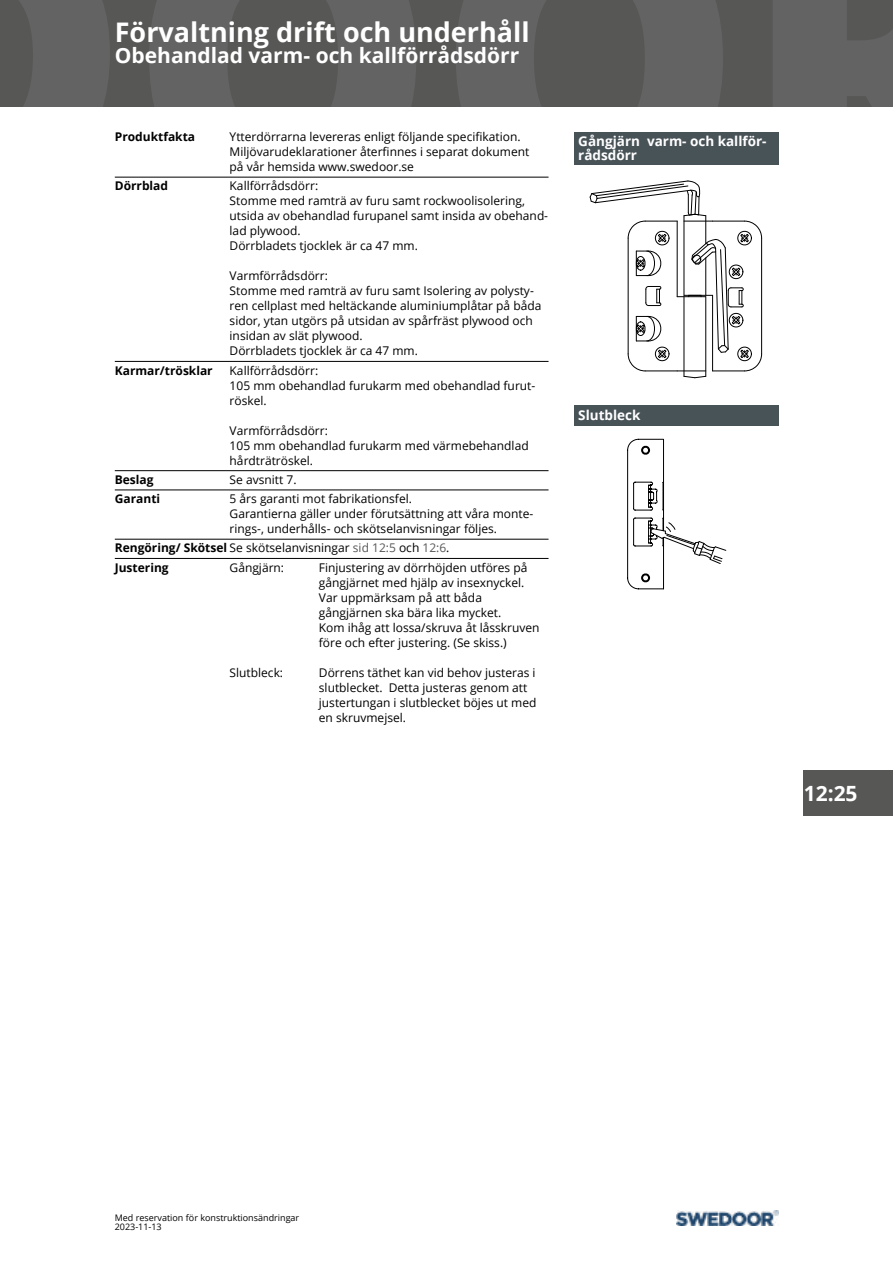
<style>
.page{position:relative;width:893px;height:1263px;background:#fff}
.page>*{position:absolute;margin:0;border:0;box-sizing:border-box;transform-origin:0 0}
.t1{font:700 27px "Open Sans";color:#fff}
.t2{font:700 21px "Open Sans";color:#fff}
.t3{font:700 13.5px/13.5px "Open Sans";color:#fff}
.t4{font:12px/15px "Open Sans";color:#000}
.t5{font:700 12px/19.2px "Open Sans";color:#000}
.t6{font:9px/9px "Open Sans";color:#000}
.s1{font-weight:400}
.s2{font-weight:400;color:#575756}
</style>
<div class="page">
<div style="left:0;top:0;width:893px;height:106px;background:#575756"></div>
<svg style="left:19px;top:0;width:91px;height:106px"></svg>
<svg style="left:149px;top:0;width:267px;height:106px"></svg>
<svg style="left:456px;top:0;width:267px;height:106px"></svg>
<svg style="left:773px;top:0;width:120px;height:106px"></svg>
<div style="left:804px;top:770px;width:89px;height:46px;background:#575756"></div>
<img style="left:676px;top:1210px;width:102px;height:16px">
<hr style="left:115px;top:177px;width:434px;height:1px;background:#000">
<hr style="left:115px;top:361px;width:434px;height:1px;background:#000">
<hr style="left:115px;top:470px;width:434px;height:1px;background:#000">
<hr style="left:115px;top:489px;width:434px;height:1px;background:#000">
<hr style="left:115px;top:539px;width:434px;height:1px;background:#000">
<hr style="left:115px;top:558px;width:434px;height:1px;background:#000">
<div style="left:574px;top:132px;width:204px;height:32px;background:#485358"></div>
<hr style="left:585px;top:451px;width:182px;height:1px;background:#000">
<hr style="left:585px;top:444px;width:182px;height:1px;background:#000">
<hr style="left:784px;top:177px;width:1px;height:207px;background:#000">
<hr style="left:585px;top:457px;width:182px;height:1px;background:#000">
<hr style="left:585px;top:437px;width:182px;height:1px;background:#000">
<hr style="left:585px;top:475px;width:182px;height:1px;background:#000">
<svg style="left:589px;top:180px;width:174px;height:199px"></svg>
<div style="left:574px;top:405px;width:204px;height:21px;background:#485358"></div>
<hr style="left:626px;top:741px;width:101px;height:1px;background:#000">
<hr style="left:626px;top:731px;width:101px;height:1px;background:#000">
<hr style="left:819px;top:438px;width:1px;height:153px;background:#000">
<hr style="left:626px;top:751px;width:101px;height:1px;background:#000">
<hr style="left:626px;top:721px;width:101px;height:1px;background:#000">
<hr style="left:626px;top:776px;width:101px;height:1px;background:#000">
<svg style="left:626px;top:437px;width:101px;height:153px"></svg>
<h1 class="t1" style="left:115px;top:13px;width:416px">Förvaltning drift och underhåll</h1>
<h2 class="t2" style="left:115px;top:40px;width:406px">Obehandlad varm- och kallförrådsdörr</h2>
<p class="t5" style="left:115px;top:127px;width:82px">Produktfakta</p>
<p class="t4" style="left:230px;top:129px;width:301px">Ytterdörrarna levereras enligt följande specifikation.<br>Miljövarudeklarationer återfinnes i separat dokument på vår hemsida www.swedoor.se</p>
<p class="t5" style="left:115px;top:176px;width:55px">Dörrblad</p>
<p class="t4" style="left:230px;top:178px;width:320px">Kallförrådsdörr:<br>Stomme med ramträ av furu samt rockwoolisolering, utsida av obehandlad furupanel samt insida av obehand&shy;lad plywood.<br>Dörrbladets tjocklek är ca 47 mm.</p>
<p class="t4" style="left:230px;top:268px;width:313px">Varmförrådsdörr:<br>Stomme med ramträ av furu samt Isolering av polysty&shy;ren cellplast med heltäckande aluminiumplåtar på båda sidor, ytan utgörs på utsidan av spårfräst plywood och insidan av slät plywood.<br>Dörrbladets tjocklek är ca 47 mm.</p>
<p class="t5" style="left:115px;top:360px;width:99px">Karmar/trösklar</p>
<p class="t4" style="left:230px;top:362px;width:307px">Kallförrådsdörr:<br>105 mm obehandlad furukarm med obehandlad furut&shy;röskel.</p>
<p class="t4" style="left:230px;top:422px;width:301px">Varmförrådsdörr:<br>105 mm obehandlad furukarm med värmebehandlad hårdträtröskel.</p>
<p class="t5" style="left:115px;top:469px;width:40px">Beslag</p>
<p class="t4" style="left:230px;top:472px;width:68px">Se avsnitt 7.</p>
<p class="t5" style="left:115px;top:489px;width:47px">Garanti</p>
<p class="t4" style="left:230px;top:491px;width:305px">5 års garanti mot fabrikationsfel.<br>Garantierna gäller under förutsättning att våra monte&shy;rings-, underhålls- och skötselanvisningar följes.</p>
<p class="t5" style="left:115px;top:538px;width:336px">Rengöring/ Skötsel <span class="s1">Se skötselanvisningar</span> <span class="s2">sid 12:5</span> <span class="s1">och</span> <span class="s2">12:6</span><span class="s1">.<br></span>Justering</p>
<p class="t4" style="left:230px;top:559px;width:56px">Gångjärn:</p>
<p class="t4" style="left:319px;top:559px;width:222px">Finjustering av dörrhöjden utföres på gångjärnet med hjälp av insexnyckel.<br>Var uppmärksam på att båda gångjärnen ska bära lika mycket.<br>Kom ihåg att lossa/skruva åt låsskruven före och efter justering. (Se skiss.)</p>
<p class="t4" style="left:230px;top:664px;width:55px">Slutbleck:</p>
<p class="t4" style="left:319px;top:664px;width:219px">Dörrens täthet kan vid behov justeras i slutblecket. Detta justeras genom att justertungan i slutblecket böjes ut med en skruvmejsel.</p>
<p class="t3" style="left:578px;top:134px;width:190px">Gångjärn varm- och kallför&shy;rådsdörr</p>
<p class="t3" style="left:578px;top:408px;width:64px">Slutbleck</p>
<h2 class="t2" style="left:804px;top:778px;width:55px">12:25</h2>
<p class="t6" style="left:115px;top:1213px;width:186px">Med reservation för konstruktionsändringar<br>2023-11-13</p>
</div>
